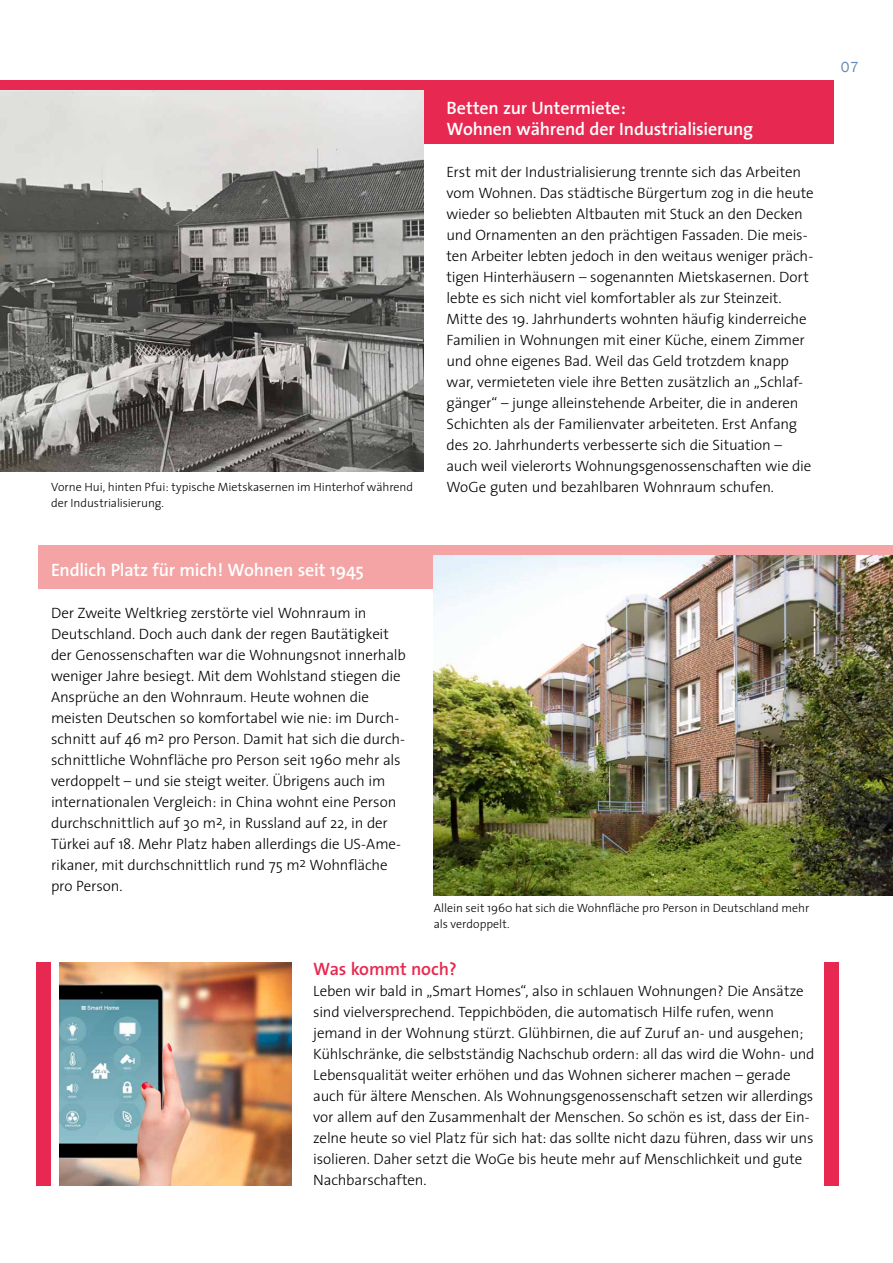
<style>
.page{position:relative;width:893px;height:1263px;background:#fff}
.page>*{position:absolute;margin:0;border:0;box-sizing:border-box;transform-origin:0 0}
.t1{font:600 18px/21px "The Sans";letter-spacing:-.01em;color:#fff}
.t2{font:600 18px "The Sans";letter-spacing:-.01em;color:#e72951}
.t3{font:300 15px/21px "The Sans";letter-spacing:-.01em;color:#000}
.t4{font:15px "Franklin Gothic";color:#6288b7}
.t5{font:300 12px/16.5px "The Sans";color:#000}
</style>
<div class="page">
<div style="left:38px;top:545px;width:855px;height:43px;background:#f4a4a4"></div>
<div style="left:0;top:81px;width:833px;height:63px;background:#e72951"></div>
<img style="left:0;top:90px;width:423px;height:381px">
<img style="left:434px;top:556px;width:459px;height:339px">
<img style="left:60px;top:962px;width:232px;height:223px">
<div style="left:36px;top:962px;width:15px;height:223px;background:#e72951"></div>
<div style="left:824px;top:962px;width:15px;height:223px;background:#e72951"></div>
<p class="t5" style="left:51px;top:478px;width:364px">Vorne Hui, hinten Pfui: typische Mietskasernen im Hinterhof während der Industrialisierung.</p>
<p class="t1" style="left:51px;top:559px;width:314px">Endlich Platz für mich! Wohnen seit 1945</p>
<p class="t3" style="left:51px;top:602px;width:356px">Der Zweite Weltkrieg zerstörte viel Wohnraum in Deutschland. Doch auch dank der regen Bautätigkeit der Genossenschaften war die Wohnungsnot innerhalb weniger Jahre besiegt. Mit dem Wohlstand stiegen die Ansprüche an den Wohnraum. Heute wohnen die meisten Deutschen so komfortabel wie nie: im Durch&shy;schnitt auf 46 m<sup>2</sup> pro Person. Damit hat sich die durch&shy;schnittliche Wohnfläche pro Person seit 1960 mehr als verdoppelt – und sie steigt weiter. Übrigens auch im internationalen Vergleich: in China wohnt eine Person durchschnittlich auf 30 m<sup>2</sup>, in Russland auf 22, in der Türkei auf 18. Mehr Platz haben allerdings die US-Ame&shy;rikaner, mit durchschnittlich rund 75 m<sup>2</sup> Wohnfläche pro Person.</p>
<p class="t1" style="left:446px;top:97px;width:308px">Betten zur Untermiete:<br>Wohnen während der Industrialisierung</p>
<p class="t3" style="left:446px;top:161px;width:369px">Erst mit der Industrialisierung trennte sich das Arbeiten vom Wohnen. Das städtische Bürgertum zog in die heute wieder so beliebten Altbauten mit Stuck an den Decken und Ornamenten an den prächtigen Fassaden. Die meis&shy;ten Arbeiter lebten jedoch in den weitaus weniger präch&shy;tigen Hinterhäusern – sogenannten Mietskasernen. Dort lebte es sich nicht viel komfortabler als zur Steinzeit.<br>Mitte des 19. Jahrhunderts wohnten häufig kinderreiche Familien in Wohnungen mit einer Küche, einem Zimmer und ohne eigenes Bad. Weil das Geld trotzdem knapp war, vermieteten viele ihre Betten zusätzlich an „Schlaf&shy;gänger“ – junge alleinstehende Arbeiter, die in anderen Schichten als der Familienvater arbeiteten. Erst Anfang des 20. Jahrhunderts verbesserte sich die Situation – auch weil vielerorts Wohnungsgenossenschaften wie die WoGe guten und bezahlbaren Wohnraum schufen.</p>
<p class="t5" style="left:434px;top:899px;width:377px">Allein seit 1960 hat sich die Wohnfläche pro Person in Deutschland mehr als verdoppelt.</p>
<p class="t2" style="left:313px;top:954px;width:145px">Was kommt noch?</p>
<p class="t3" style="left:313px;top:980px;width:503px">Leben wir bald in „Smart Homes“, also in schlauen Wohnungen? Die Ansätze sind vielversprechend. Teppichböden, die automatisch Hilfe rufen, wenn jemand in der Wohnung stürzt. Glühbirnen, die auf Zuruf an- und ausgehen; Kühlschränke, die selbstständig Nachschub ordern: all das wird die Wohn- und Lebensqualität weiter erhöhen und das Wohnen sicherer machen – gerade auch für ältere Menschen. Als Wohnungsgenossenschaft setzen wir allerdings vor allem auf den Zusammenhalt der Menschen. So schön es ist, dass der Ein&shy;zelne heute so viel Platz für sich hat: das sollte nicht dazu führen, dass wir uns isolieren. Daher setzt die WoGe bis heute mehr auf Menschlichkeit und gute Nachbarschaften.</p>
<p class="t4" style="left:841px;top:58px;width:20px">07</p>
</div>
